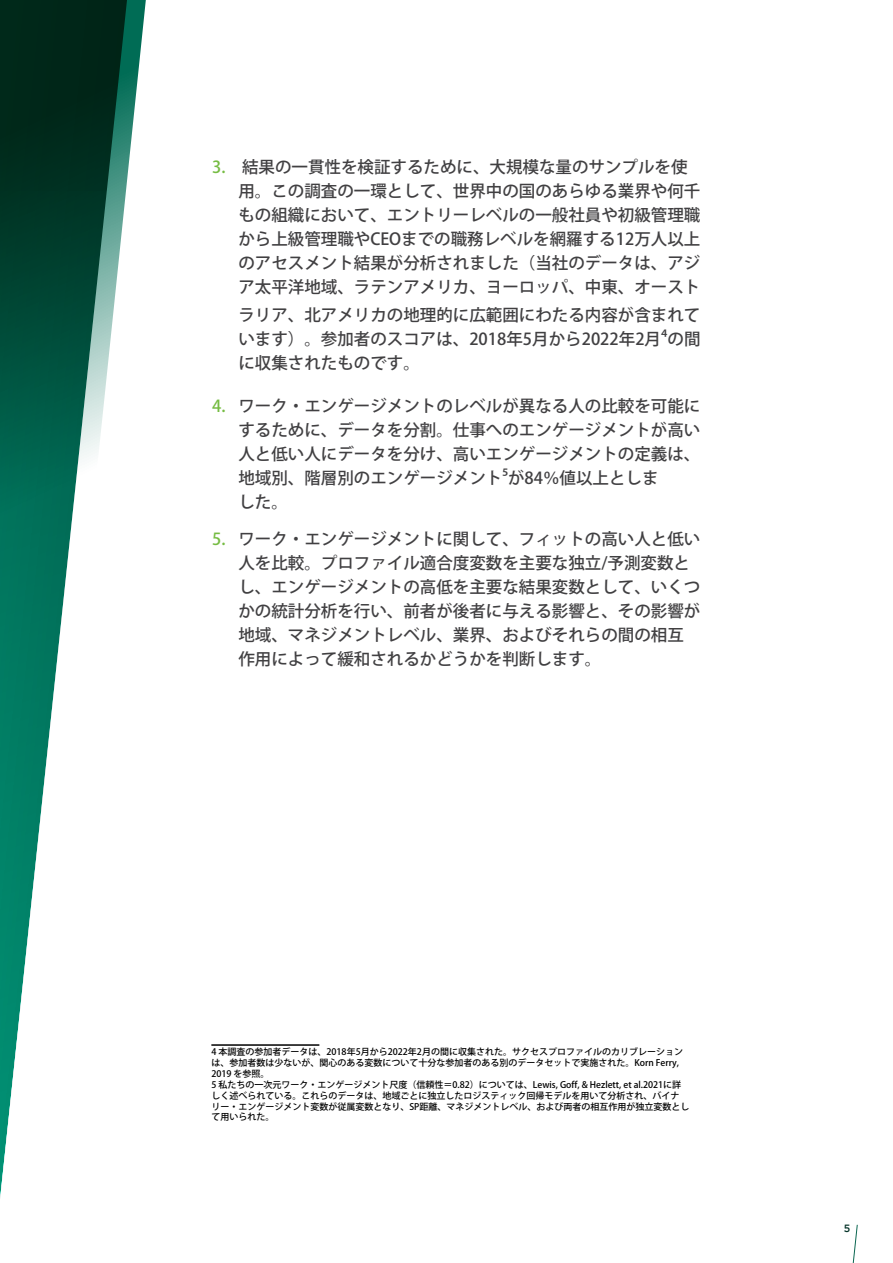
<style>
.page{position:relative;width:893px;height:1263px;background:#fff}
.page>*{position:absolute;margin:0;border:0;box-sizing:border-box;transform-origin:0 0}
.t1{font:500 16.5px/24px "Koz Go Pr 6 N";color:#414042}
.t2{font:italic 500 10.5px "Gotham";color:#053328}
.t3{font:500 9px/10.8px "Koz Go Pr 6 N";color:#000}
.s1{color:#76bc43}
</style>
<div class="page">
<svg style="left:852px;top:1224px;width:6px;height:39px"></svg>
<svg style="left:0;top:1017px;width:20px;height:181px"></svg>
<hr style="left:211px;top:1044px;width:108px;height:2px;background:#000">
<svg style="left:0;top:0;width:146px;height:1017px"></svg>
<p class="t1" style="left:238px;top:155px;width:463px;text-indent:-26px"><span class="s1">3.</span> 結果の一貫性を検証するために、大規模な量のサンプルを使用。この調査の一環として、世界中の国のあらゆる業界や何千もの組織において、エントリーレベルの一般社員や初級管理職から上級管理職やCEOまでの職務レベルを網羅する12万人以上のアセスメント結果が分析されました（当社のデータは、アジア太平洋地域、ラテンアメリカ、ヨーロッパ、中東、オースト</p>
<p class="t1" style="left:238px;top:304px;width:464px;text-align:justify">ラリア、北アメリカの地理的に広範囲にわたる内容が含まれています）。参加者のスコアは、2018年5月から2022年2月⁴の間に収集されたものです。</p>
<p class="t1" style="left:238px;top:394px;width:464px;text-indent:-26px"><span class="s1">4.</span> ワーク・エンゲージメントのレベルが異なる人の比較を可能にするために、データを分割。仕事へのエンゲージメントが高い人と低い人にデータを分け、高いエンゲージメントの定義は、地域別、階層別のエンゲージメント⁵が84％値以上としま<br>した。</p>
<p class="t1" style="left:238px;top:527px;width:463px;text-indent:-26px"><span class="s1">5.</span> ワーク・エンゲージメントに関して、フィットの高い人と低い人を比較。プロファイル適合度変数を主要な独立/予測変数とし、エンゲージメントの高低を主要な結果変数として、いくつかの統計分析を行い、前者が後者に与える影響と、その影響が地域、マネジメントレベル、業界、およびそれらの間の相互作用によって緩和されるかどうかを判断します。</p>
<p class="t3" style="left:211px;top:1047px;width:480px">4 本調査の参加者データは、2018年5月から2022年2月の間に収集された。サクセスプロファイルのカリブレーションは、参加者数は少ないが、関心のある変数について十分な参加者のある別のデータセットで実施された。Korn Ferry, 2019 を参照。<br>5 私たちの一次元ワーク・エンゲージメント尺度（信頼性＝0.82）については、Lewis, Goff, &amp; Hezlett, et al.2021に詳しく述べられている。これらのデータは、地域ごとに独立したロジスティック回帰モデルを用いて分析され、バイナリー・エンゲージメント変数が従属変数となり、SP距離、マネジメントレベル、および両者の相互作用が独立変数として用いられた。</p>
<p class="t2" style="left:844px;top:1223px;width:8px">5</p>
</div>
